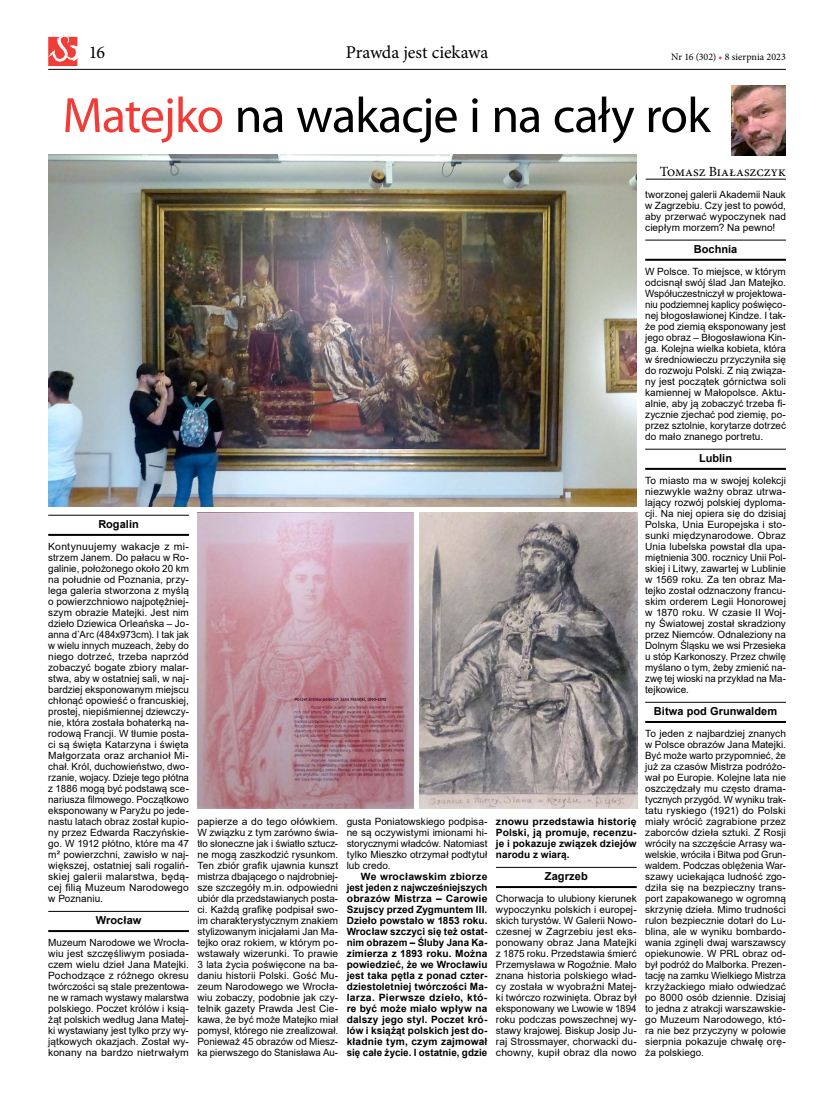
<style>
.page{position:relative;width:820px;height:1106px;background:#fff}
.page>*{position:absolute;margin:0;border:0;box-sizing:border-box;transform-origin:0 0}
.t1{font:50px "Myriad Pro";letter-spacing:-.02em;color:#000}
.t2{font:18px "Minion Pro";color:#000}
.t3{font:14px "Minion Pro";color:#000}
.t4{font:700 11px "Arial";letter-spacing:.005em;color:#000}
.t5{font:10px/11px "Arial";letter-spacing:.005em;color:#000;text-align:justify}
.t6{font:10px/11px "Arial";letter-spacing:.005em;color:#000;text-align:justify;scale:1.04 1}
.t7{font:700 10px/11px "Arial";letter-spacing:.01em;color:#000;text-align:justify}
.t8{font:700 10px/11px "Arial";letter-spacing:.01em;color:#000;text-align:justify;scale:1.04 1}
.t9{font:10px "Minion Pro";color:#000}
.s1{color:#f13d37}
</style>
<div class="page">
<hr style="left:48px;top:515px;width:141px;height:1px;background:#000">
<hr style="left:48px;top:534px;width:141px;height:2px;background:#000">
<hr style="left:48px;top:911px;width:141px;height:1px;background:#000">
<hr style="left:48px;top:930px;width:141px;height:2px;background:#000">
<hr style="left:495px;top:867px;width:141px;height:1px;background:#000">
<hr style="left:495px;top:886px;width:141px;height:2px;background:#000">
<hr style="left:645px;top:240px;width:140px;height:1px;background:#000">
<hr style="left:645px;top:259px;width:140px;height:2px;background:#000">
<hr style="left:645px;top:449px;width:140px;height:1px;background:#000">
<hr style="left:645px;top:468px;width:140px;height:2px;background:#000">
<hr style="left:645px;top:702px;width:140px;height:1px;background:#000">
<hr style="left:645px;top:721px;width:140px;height:2px;background:#000">
<hr style="left:645px;top:179px;width:140px;height:1px;background:#000">
<img style="left:731px;top:85px;width:54px;height:71px">
<img style="left:48px;top:154px;width:588px;height:352px">
<img style="left:197px;top:512px;width:217px;height:296px">
<img style="left:419px;top:512px;width:218px;height:296px">
<hr style="left:48px;top:69px;width:737px;height:1px;background:#000">
<svg style="left:48px;top:37px;width:29px;height:29px"></svg>
<h2 class="t2" style="left:89px;top:40px;width:18px">16</h2>
<h2 class="t2" style="left:345px;top:40px;width:144px">Prawda jest ciekawa</h2>
<p class="t9" style="left:670px;top:50px;width:116px">Nr 16 (302) <span class="s1">•</span> 8 sierpnia 2023</p>
<h1 class="t1" style="left:62px;top:84px;width:649px"><span class="s1">Matejko</span> na wakacje i na cały rok</h1>
<h3 class="t3" style="left:659px;top:162px;width:127px">Tomasz Białaszczyk</h3>
<p class="t4" style="left:98px;top:516px;width:42px">Rogalin</p>
<p class="t6" style="left:48px;top:541px;width:137px">Kontynuujemy wakacje z mi&shy;strzem Janem. Do pałacu w Ro&shy;galinie, położonego około 20 km na południe od Poznania, przy&shy;lega galeria stworzona z myślą o powierzchniowo najpotężniej&shy;szym obrazie Matejki. Jest nim dzieło Dziewica Orleańska – Jo&shy;anna d`Arc (484x973cm). I tak jak w wielu innych muzeach, żeby do niego dotrzeć, trzeba naprzód zobaczyć bogate zbiory malar&shy;stwa, aby w ostatniej sali, w naj&shy;bardziej eksponowanym miejscu chłonąć opowieść o francuskiej, prostej, niepiśmiennej dziewczy&shy;nie, która została bohaterką na&shy;rodową Francji. W tłumie posta&shy;ci są święta Katarzyna i święta Małgorzata oraz archanioł Mi&shy;chał. Król, duchowieństwo, dwo&shy;rzanie, wojacy. Dzieje tego płótna z 1886 mogą być podstawą sce&shy;nariusza filmowego. Początkowo eksponowany w Paryżu po jede&shy;nastu latach obraz został kupio&shy;ny przez Edwarda Raczyńskie&shy;go. W 1912 płótno, które ma 47 m² powierzchni, zawisło w naj&shy;większej, ostatniej sali rogaliń&shy;skiej galerii malarstwa, będą&shy;cej filią Muzeum Narodowego w Poznaniu.</p>
<p class="t4" style="left:96px;top:912px;width:47px">Wrocław</p>
<p class="t5" style="left:48px;top:937px;width:142px">Muzeum Narodowe we Wrocła&shy;wiu jest szczęśliwym posiada&shy;czem wielu dzieł Jana Matejki.<br>Pochodzące z różnego okresu twórczości są stale prezentowa&shy;ne w ramach wystawy malarstwa polskiego. Poczet królów i ksią&shy;żąt polskich według Jana Matej&shy;ki wystawiany jest tylko przy wy&shy;jątkowych okazjach. Został wy&shy;konany na bardzo nietrwałym</p>
<p class="t5" style="left:197px;top:816px;width:142px">papierze a do tego ołówkiem.<br>W związku z tym zarówno świa&shy;tło słoneczne jak i światło sztucz&shy;ne mogą zaszkodzić rysunkom.<br>Ten zbiór grafik ujawnia kunszt mistrza dbającego o najdrobniej&shy;sze szczegóły m.in. odpowiedni ubiór dla przedstawianych posta&shy;ci. Każdą grafikę podpisał swo&shy;im charakterystycznym znakiem stylizowanym inicjałami Jan Ma&shy;tejko oraz rokiem, w którym po&shy;wstawały wizerunki. To prawie 3 lata życia poświęcone na ba&shy;daniu historii Polski. Gość Mu&shy;zeum Narodowego we Wrocła&shy;wiu zobaczy, podobnie jak czy&shy;telnik gazety Prawda Jest Cie&shy;kawa, że być może Matejko miał pomysł, którego nie zrealizował.<br>Ponieważ 45 obrazów od Miesz&shy;ka pierwszego do Stanisława Au-</p>
<p class="t5" style="left:346px;top:816px;width:142px">gusta Poniatowskiego podpisa&shy;ne są oczywistymi imionami hi&shy;storycznymi władców. Natomiast tylko Mieszko otrzymał podtytuł lub credo.</p>
<p class="t7" style="left:346px;top:871px;width:142px;text-indent:14px">We wrocławskim zbiorze jest jeden z najwcześniejszych obrazów Mistrza – Carowie Szujscy przed Zygmuntem III.<br>Dzieło powstało w 1853 roku.<br>Wrocław szczyci się też ostat&shy;nim obrazem – Śluby Jana Ka&shy;zimierza z 1893 roku. Można powiedzieć, że we Wrocławiu jest taka pętla z ponad czter&shy;dziestoletniej twórczości Ma&shy;larza. Pierwsze dzieło, któ&shy;re być może miało wpływ na dalszy jego styl. Poczet kró&shy;lów i książąt polskich jest do&shy;kładnie tym, czym zajmował się całe życie. I ostatnie, gdzie</p>
<p class="t8" style="left:495px;top:816px;width:137px">znowu przedstawia historię Polski, ją promuje, recenzu&shy;je i pokazuje związek dziejów narodu z wiarą.</p>
<p class="t4" style="left:544px;top:868px;width:44px">Zagrzeb</p>
<p class="t5" style="left:495px;top:893px;width:142px">Chorwacja to ulubiony kierunek wypoczynku polskich i europej&shy;skich turystów. W Galerii Nowo&shy;czesnej w Zagrzebiu jest eks&shy;ponowany obraz Jana Matejki z 1875 roku. Przedstawia śmierć Przemysława w Rogoźnie. Mało znana historia polskiego wład&shy;cy została w wyobraźni Matej&shy;ki twórczo rozwinięta. Obraz był eksponowany we Lwowie w 1894 roku podczas powszechnej wy&shy;stawy krajowej. Biskup Josip Ju&shy;raj Strossmayer, chorwacki du&shy;chowny, kupił obraz dla nowo</p>
<p class="t5" style="left:645px;top:189px;width:142px">tworzonej galerii Akademii Nauk w Zagrzebiu. Czy jest to powód, aby przerwać wypoczynek nad ciepłym morzem? Na pewno!</p>
<p class="t4" style="left:693px;top:241px;width:45px">Bochnia</p>
<p class="t5" style="left:645px;top:266px;width:142px">W Polsce. To miejsce, w którym odcisnął swój ślad Jan Matejko.<br>Współuczestniczył w projektowa&shy;niu podziemnej kaplicy poświęco&shy;nej błogosławionej Kindze. I tak&shy;że pod ziemią eksponowany jest jego obraz – Błogosławiona Kin&shy;ga. Kolejna wielka kobieta, która w średniowieczu przyczyniła się do rozwoju Polski. Z nią związa&shy;ny jest początek górnictwa soli kamiennej w Małopolsce. Aktu&shy;alnie, aby ją zobaczyć trzeba fi&shy;zycznie zjechać pod ziemię, po&shy;przez sztolnie, korytarze dotrzeć do mało znanego portretu.</p>
<p class="t4" style="left:698px;top:450px;width:35px">Lublin</p>
<p class="t5" style="left:645px;top:475px;width:142px">To miasto ma w swojej kolekcji niezwykle ważny obraz utrwa&shy;lający rozwój polskiej dyploma&shy;cji. Na niej opiera się do dzisiaj Polska, Unia Europejska i sto&shy;sunki międzynarodowe. Obraz Unia lubelska powstał dla upa&shy;miętnienia 300. rocznicy Unii Pol&shy;skiej i Litwy, zawartej w Lublinie w 1569 roku. Za ten obraz Ma&shy;tejko został odznaczony francu&shy;skim orderem Legii Honorowej w 1870 roku. W czasie II Woj&shy;ny Światowej został skradziony przez Niemców. Odnaleziony na Dolnym Śląsku we wsi Przesieka u stóp Karkonoszy. Przez chwilę myślano o tym, żeby zmienić na&shy;zwę tej wioski na przykład na Ma&shy;tejkowice.</p>
<p class="t4" style="left:653px;top:703px;width:125px">Bitwa pod Grunwaldem</p>
<p class="t5" style="left:645px;top:728px;width:142px">To jeden z najbardziej znanych w Polsce obrazów Jana Matejki.<br>Być może warto przypomnieć, że już za czasów Mistrza podróżo&shy;wał po Europie. Kolejne lata nie oszczędzały mu często drama&shy;tycznych przygód. W wyniku trak&shy;tatu ryskiego (1921) do Polski miały wrócić zagrabione przez zaborców dzieła sztuki. Z Rosji wróciły na szczęście Arrasy wa&shy;welskie, wróciła i Bitwa pod Grun&shy;waldem. Podczas oblężenia War&shy;szawy uciekająca ludność zgo&shy;dziła się na bezpieczny trans&shy;port zapakowanego w ogromną skrzynię dzieła. Mimo trudności rulon bezpiecznie dotarł do Lu&shy;blina, ale w wyniku bombardo&shy;wania zginęli dwaj warszawscy opiekunowie. W PRL obraz od&shy;był podróż do Malborka. Prezen&shy;tację na zamku Wielkiego Mistrza krzyżackiego miało odwiedzać po 8000 osób dziennie. Dzisiaj to jedna z atrakcji warszawskie&shy;go Muzeum Narodowego, któ&shy;ra nie bez przyczyny w połowie sierpnia pokazuje chwałę orę&shy;ża polskiego.</p>
</div>
